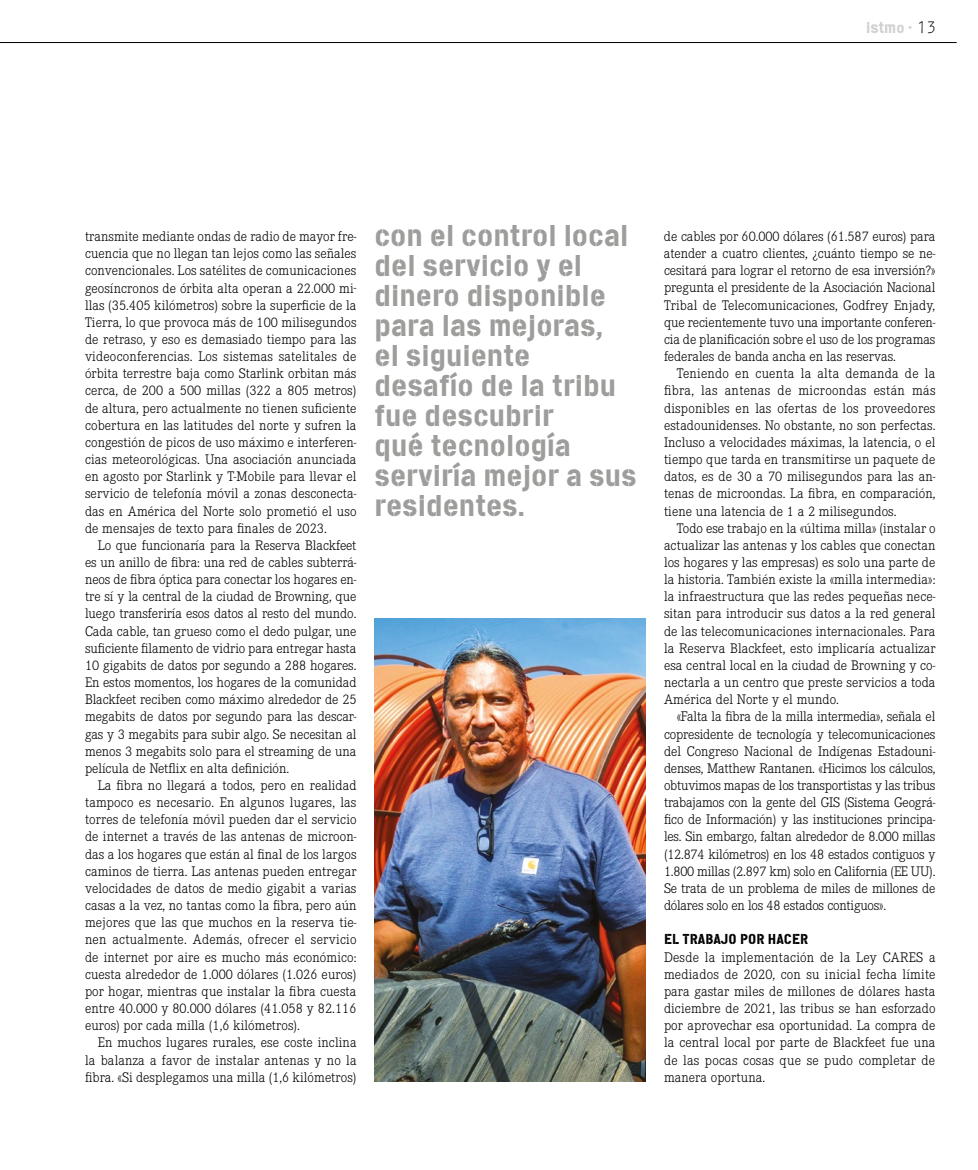
<style>
.page{position:relative;width:978px;height:1170px;background:#fff}
.page>*{position:absolute;margin:0;border:0;box-sizing:border-box;transform-origin:0 0}
.t1{font:30px/30px "Cargo";color:#9d9d9c}
.t2{font:15.75px "Cargo";color:#d0d0d0}
.t3{font:300 14.4px/17.1px "Corporate E";letter-spacing:.005em;color:#000;text-align:justify}
.t4{font:14.4px "Cargo";letter-spacing:.005em;color:#000}
.s1{font-size:15px}
.s2{font-family:"Zimmer";font-weight:500}
.s3{font-family:"Numbers Revenue";font-size:16.5px;color:#000}
</style>
<div class="page">
<hr style="left:0;top:42px;width:957px;height:1px;background:#000">
<img style="left:375px;top:618px;width:271px;height:463px">
<p class="t2" style="left:866px;top:18px;width:72px">istm<span class="s1">o</span> <span class="s2">•</span> <span class="s3">13</span></p>
<p class="t3" style="left:85px;top:227px;width:273px">transmite mediante ondas de radio de mayor fre&shy;cuencia que no llegan tan lejos como las señales convencionales. Los satélites de comunicaciones geosíncronos de órbita alta operan a 22.000 mi&shy;llas (35.405 kilómetros) sobre la superficie de la Tierra, lo que provoca más de 100 milisegundos de retraso, y eso es demasiado tiempo para las videoconferencias. Los sistemas satelitales de órbita terrestre baja como Starlink orbitan más cerca, de 200 a 500 millas (322 a 805 metros) de altura, pero actualmente no tienen suficiente cobertura en las latitudes del norte y sufren la congestión de picos de uso máximo e interferen&shy;cias meteorológicas. Una asociación anunciada en agosto por Starlink y T-Mobile para llevar el servicio de telefonía móvil a zonas desconecta&shy;das en América del Norte solo prometió el uso de mensajes de texto para finales de 2023.</p>
<p class="t3" style="left:85px;top:536px;width:273px;text-indent:13px">Lo que funcionaría para la Reserva Blackfeet es un anillo de fibra: una red de cables subterrá&shy;neos de fibra óptica para conectar los hogares en&shy;tre sí y la central de la ciudad de Browning, que luego transferiría esos datos al resto del mundo.<br>Cada cable, tan grueso como el dedo pulgar, une suficiente filamento de vidrio para entregar hasta 10 gigabits de datos por segundo a 288 hogares.<br>En estos momentos, los hogares de la comunidad Blackfeet reciben como máximo alrededor de 25 megabits de datos por segundo para las descar&shy;gas y 3 megabits para subir algo. Se necesitan al menos 3 megabits solo para el streaming de una película de Netflix en alta definición.</p>
<p class="t3" style="left:85px;top:776px;width:273px;text-indent:13px">La fibra no llegará a todos, pero en realidad tampoco es necesario. En algunos lugares, las torres de telefonía móvil pueden dar el servicio de internet a través de las antenas de microon&shy;das a los hogares que están al final de los largos caminos de tierra. Las antenas pueden entregar velocidades de datos de medio gigabit a varias casas a la vez, no tantas como la fibra, pero aún mejores que las que muchos en la reserva tie&shy;nen actualmente. Además, ofrecer el servicio de internet por aire es mucho más económico: cuesta alrededor de 1.000 dólares (1.026 euros) por hogar, mientras que instalar la fibra cuesta entre 40.000 y 80.000 dólares (41.058 y 82.116 euros) por cada milla (1,6 kilómetros).</p>
<p class="t3" style="left:85px;top:1033px;width:273px;text-indent:13px">En muchos lugares rurales, ese coste inclina la balanza a favor de instalar antenas y no la fibra. «Si desplegamos una milla (1,6 kilómetros)</p>
<h1 class="t1" style="left:375px;top:220px;width:264px">con el control local del servicio y el dinero disponible para las mejoras,<br>el siguiente desafío de la tribu fue descubrir<br>qué tecnología serviría mejor a sus residentes.</h1>
<p class="t3" style="left:664px;top:227px;width:273px">de cables por 60.000 dólares (61.587 euros) para atender a cuatro clientes, ¿cuánto tiempo se ne&shy;cesitará para lograr el retorno de esa inversión?» pregunta el presidente de la Asociación Nacional Tribal de Telecomunicaciones, Godfrey Enjady, que recientemente tuvo una importante conferen&shy;cia de planificación sobre el uso de los programas federales de banda ancha en las reservas.</p>
<p class="t3" style="left:664px;top:364px;width:273px;text-indent:13px">Teniendo en cuenta la alta demanda de la fibra, las antenas de microondas están más disponibles en las ofertas de los proveedores estadounidenses. No obstante, no son perfectas.<br>Incluso a velocidades máximas, la latencia, o el tiempo que tarda en transmitirse un paquete de datos, es de 30 a 70 milisegundos para las an&shy;tenas de microondas. La fibra, en comparación, tiene una latencia de 1 a 2 milisegundos.</p>
<p class="t3" style="left:664px;top:518px;width:273px;text-indent:13px">Todo ese trabajo en la «última milla» (instalar o actualizar las antenas y los cables que conectan los hogares y las empresas) es solo una parte de la historia. También existe la «milla intermedia»: la infraestructura que las redes pequeñas nece&shy;sitan para introducir sus datos a la red general de las telecomunicaciones internacionales. Para la Reserva Blackfeet, esto implicaría actualizar esa central local en la ciudad de Browning y co&shy;nectarla a un centro que preste servicios a toda América del Norte y el mundo.</p>
<p class="t3" style="left:664px;top:707px;width:273px;text-indent:13px">«Falta la fibra de la milla intermedia», señala el copresidente de tecnología y telecomunicaciones del Congreso Nacional de Indígenas Estadouni&shy;denses, Matthew Rantanen. «Hicimos los cálculos, obtuvimos mapas de los transportistas y las tribus trabajamos con la gente del GIS (Sistema Geográ&shy;fico de Información) y las instituciones principa&shy;les. Sin embargo, faltan alrededor de 8.000 millas (12.874 kilómetros) en los 48 estados contiguos y 1.800 millas (2.897 km) solo en California (EE UU).<br>Se trata de un problema de miles de millones de dólares solo en los 48 estados contiguos».</p>
<p class="t4" style="left:664px;top:929px;width:146px">EL TRABAJO POR HACER</p>
<p class="t3" style="left:664px;top:947px;width:273px">Desde la implementación de la Ley CARES a mediados de 2020, con su inicial fecha límite para gastar miles de millones de dólares hasta diciembre de 2021, las tribus se han esforzado por aprovechar esa oportunidad. La compra de la central local por parte de Blackfeet fue una de las pocas cosas que se pudo completar de manera oportuna.</p>
</div>
